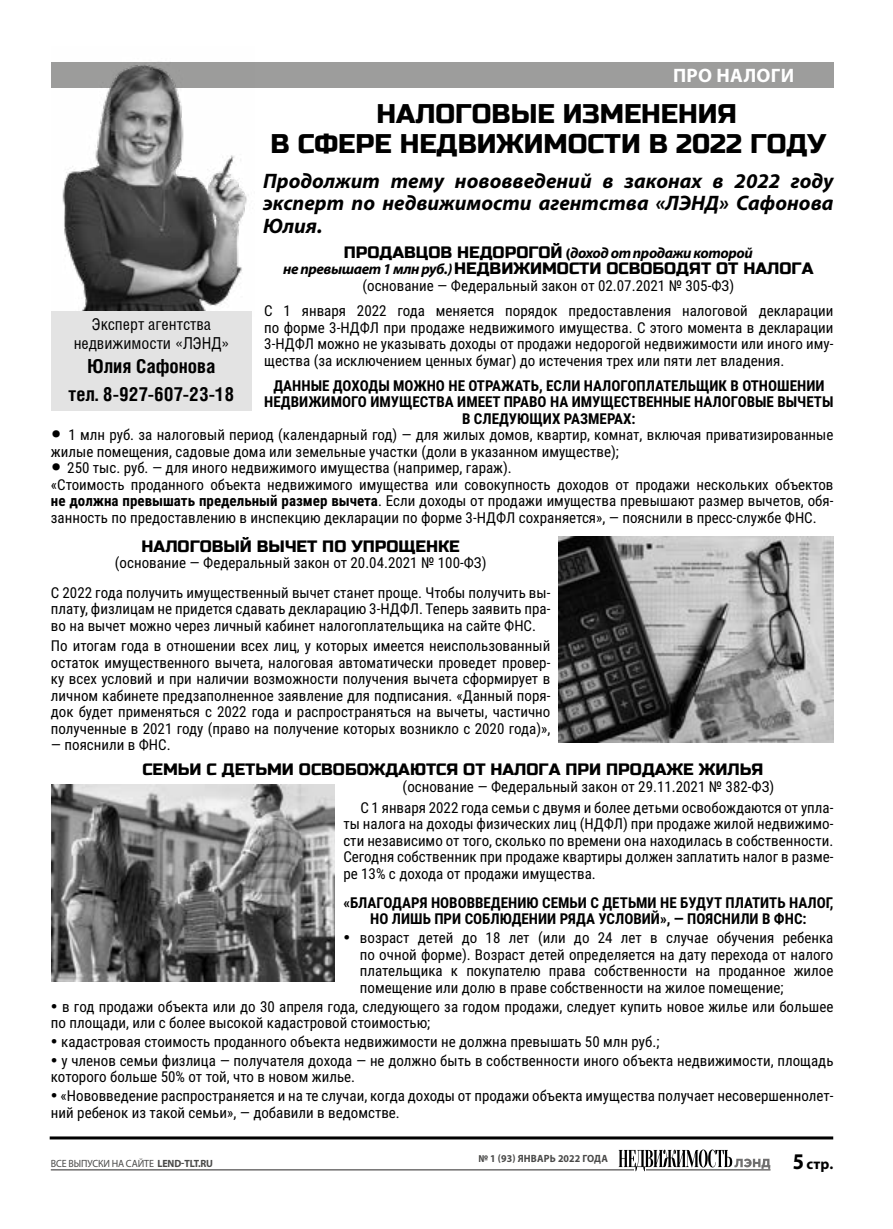
<style>
.page{position:relative;width:893px;height:1229px;background:#fff}
.page>*{position:absolute;margin:0;border:0;box-sizing:border-box;transform-origin:0 0}
.t1{font:27px/30px "Russo One";color:#000}
.t2{font:italic 700 21px/22.5px "Myriad Pro";color:#000;text-align:justify}
.t3{font:700 19.5px/28px "Helios Cond";color:#000;text-align:center}
.t4{font:700 19.5px "Myriad Pro";letter-spacing:.015em;color:#fff}
.t5{font:16.5px "Russo One";color:#000}
.t6{font:16.5px/19.5px "Helios Cond";color:#000;text-align:center}
.t7{font:15px/16.5px "Roboto Condensed";color:#000}
.t8{font:700 15px/16.5px "Roboto Condensed";color:#000;text-align:center}
.t9{font:italic 700 15px "Myriad Pro";letter-spacing:-.03em;color:#000}
.t10{font:700 15px "Myriad Pro";color:#000}
.t11{font:10.5px "Myriad Pro";letter-spacing:-.01em;color:#4a4a49;scale:.95 1}
.t12{font:700 10.5px "Myriad Pro";letter-spacing:.01em;color:#4a4a49;scale:.95 1}
.s1{font-family:"Russo One";font-weight:400;font-style:normal;font-size:16.5px}
.s2{font-family:"Russo One";font-weight:400;font-style:normal;font-size:12px}
.s3{font-family:"Myriad Pro";font-weight:700;font-style:italic;font-size:15px}
.s4{font-family:"Asket";font-weight:800;font-size:24px}
.s5{font-weight:700}
.s6{font-family:"Asket";font-weight:800}
.s7{font-size:22.5px}
</style>
<div class="page">
<hr style="left:51px;top:1169px;width:719px;height:1px;background:#706f6f">
<svg style="left:619px;top:1149px;width:151px;height:22px"></svg>
<div style="left:51px;top:63px;width:782px;height:25px;background:#9d9d9c"></div>
<hr style="left:50px;top:1136px;width:783px;height:3px;background:#000">
<img style="left:51px;top:62px;width:204px;height:250px">
<div style="left:51px;top:312px;width:201px;height:99px;background:#e3e3e3"></div>
<img style="left:559px;top:536px;width:274px;height:206px">
<img style="left:51px;top:784px;width:284px;height:197px">
<h3 class="t4" style="left:673px;top:63px;width:122px">ПРО НАЛОГИ</h3>
<h1 class="t1" style="left:270px;top:99px;width:557px;text-indent:106px">НАЛОГОВЫЕ ИЗМЕНЕНИЯ<br>В СФЕРЕ НЕДВИЖИМОСТИ В 2022 ГОДУ</h1>
<h2 class="t2" style="left:263px;top:169px;width:572px">Продолжит тему нововведений в законах в 2022 году эксперт по недвижимости агентства «ЛЭНД» Сафонова Юлия.</h2>
<p class="t9" style="left:344px;top:243px;width:410px"><span class="s1">ПРОДАВЦОВ НЕДОРОГОЙ</span> <span class="s2">(</span>доход от продажи которой</p>
<p class="t5" style="left:283px;top:259px;width:532px"><span class="s3">не превышает 1 млн руб.)</span> НЕДВИЖИМОСТИ ОСВОБОДЯТ ОТ НАЛОГА</p>
<p class="t7" style="left:264px;top:273px;width:571px;line-height:25px;text-align:center">(основание — Федеральный закон от 02.07.2021 № 305-ФЗ)<br>С 1 января 2022 года меняется порядок предоставления налоговой декларации</p>
<p class="t7" style="left:264px;top:318px;width:571px;text-align:justify">по форме 3-НДФЛ при продаже недвижимого имущества. С этого момента в декларации 3-НДФЛ можно не указывать доходы от продажи недорогой недвижимости или иного иму&shy;щества (за исключением ценных бумаг) до истечения трех или пяти лет владения.</p>
<p class="t8" style="left:264px;top:376px;width:571px">ДАННЫЕ ДОХОДЫ МОЖНО НЕ ОТРАЖАТЬ, ЕСЛИ НАЛОГОПЛАТЕЛЬЩИК В ОТНОШЕНИИ<br>НЕДВИЖИМОГО ИМУЩЕСТВА ИМЕЕТ ПРАВО НА ИМУЩЕСТВЕННЫЕ НАЛОГОВЫЕ ВЫЧЕТЫ<br>В СЛЕДУЮЩИХ РАЗМЕРАХ:</p>
<p class="t7" style="left:51px;top:426px;width:784px"><span class="s4">•</span> 1 млн руб. за налоговый период (календарный год) — для жилых домов, квартир, комнат, включая приватизированные жилые помещения, садовые дома или земельные участки (доли в указанном имуществе);</p>
<p class="t7" style="left:51px;top:459px;width:784px"><span class="s4">•</span> 250 тыс. руб. — для иного недвижимого имущества (например, гараж).<br>«Стоимость проданного объекта недвижимого имущества или совокупность доходов от продажи нескольких объектов <span class="s5">не должна превышать предельный размер вычета</span>. Если доходы от продажи имущества превышают размер вычетов, обя&shy;занность по предоставлению в инспекцию декларации по форме 3-НДФЛ сохраняется», — пояснили в пресс-службе ФНС.</p>
<p class="t5" style="left:142px;top:536px;width:320px">НАЛОГОВЫЙ ВЫЧЕТ ПО УПРОЩЕНКЕ</p>
<p class="t7" style="left:51px;top:548px;width:501px;line-height:29.2px;text-align:center">(основание — Федеральный закон от 20.04.2021 № 100-ФЗ)<br>С 2022 года получить имущественный вычет станет проще. Чтобы получить вы-</p>
<p class="t7" style="left:51px;top:600px;width:501px">плату, физлицам не придется сдавать декларацию 3-НДФЛ. Теперь заявить пра&shy;во на вычет можно через личный кабинет налогоплательщика на сайте ФНС.</p>
<p class="t7" style="left:51px;top:637px;width:501px;text-align:justify">По итогам года в отношении всех лиц, у которых имеется неиспользованный остаток имущественного вычета, налоговая автоматически проведет провер&shy;ку всех условий и при наличии возможности получения вычета сформирует в личном кабинете предзаполненное заявление для подписания. «Данный поря&shy;док будет применяться с 2022 года и распространяться на вычеты, частично полученные в 2021 году (право на получение которых возникло с 2020 года)»,</p>
<p class="t7" style="left:51px;top:736px;width:121px">— пояснили в ФНС.</p>
<p class="t5" style="left:142px;top:760px;width:622px">СЕМЬИ С ДЕТЬМИ ОСВОБОЖДАЮТСЯ ОТ НАЛОГА ПРИ ПРОДАЖЕ ЖИЛЬЯ</p>
<p class="t7" style="left:360px;top:775px;width:475px;line-height:20.7px;text-indent:42px">(основание — Федеральный закон от 29.11.2021 № 382-ФЗ)<br>С 1 января 2022 года семьи с двумя и более детьми освобождаются от упла-</p>
<p class="t7" style="left:343px;top:815px;width:492px;text-align:justify">ты налога на доходы физических лиц (НДФЛ) при продаже жилой недвижимо&shy;сти независимо от того, сколько по времени она находилась в собственности.<br>Сегодня собственник при продаже квартиры должен заплатить налог в разме&shy;ре 13% с дохода от продажи имущества.</p>
<p class="t8" style="left:343px;top:894px;width:492px">«БЛАГОДАРЯ НОВОВВЕДЕНИЮ СЕМЬИ С ДЕТЬМИ НЕ БУДУТ ПЛАТИТЬ НАЛОГ,<br>НО ЛИШЬ ПРИ СОБЛЮДЕНИИ РЯДА УСЛОВИЙ», — ПОЯСНИЛИ В ФНС:</p>
<p class="t7" style="left:360px;top:929px;width:475px;text-align:justify;text-indent:-17px"><span class="s6">•</span> возраст детей до 18 лет (или до 24 лет в случае обучения ребенка по очной форме). Возраст детей определяется на дату перехода от налого плательщика к покупателю права собственности на проданное жилое помещение или долю в праве собственности на жилое помещение;</p>
<p class="t7" style="left:51px;top:997px;width:784px"><span class="s6">•</span> в год продажи объекта или до 30 апреля года, следующего за годом продажи, следует купить новое жилье или большее по площади, или с более высокой кадастровой стоимостью;</p>
<p class="t7" style="left:51px;top:1033px;width:610px"><span class="s6">•</span> кадастровая стоимость проданного объекта недвижимости не должна превышать 50 млн руб.;</p>
<p class="t7" style="left:51px;top:1051px;width:784px"><span class="s6">•</span> у членов семьи физлица — получателя дохода — не должно быть в собственности иного объекта недвижимости, площадь которого больше 50% от той, что в новом жилье.</p>
<p class="t7" style="left:51px;top:1087px;width:784px"><span class="s6">•</span> «Нововведение распространяется и на те случаи, когда доходы от продажи объекта имущества получает несовершеннолет&shy;ний ребенок из такой семьи», — добавили в ведомстве.</p>
<p class="t6" style="left:74px;top:314px;width:157px">Эксперт агентства недвижимости «ЛЭНД»</p>
<h3 class="t3" style="left:69px;top:351px;width:167px">Юлия Сафонова<br>тел. 8-927-607-23-18</h3>
<p class="t11" style="left:51px;top:1157px;width:172px">ВСЕ ВЫПУСКИ НА САЙТЕ <span class="s5">LEND-TLT.RU</span></p>
<p class="t12" style="left:479px;top:1152px;width:138px">№ 1 (93) ЯНВАРЬ 2022 ГОДА</p>
<p class="t10" style="left:793px;top:1154px;width:42px"><span class="s7">5</span> стр.</p>
</div>
